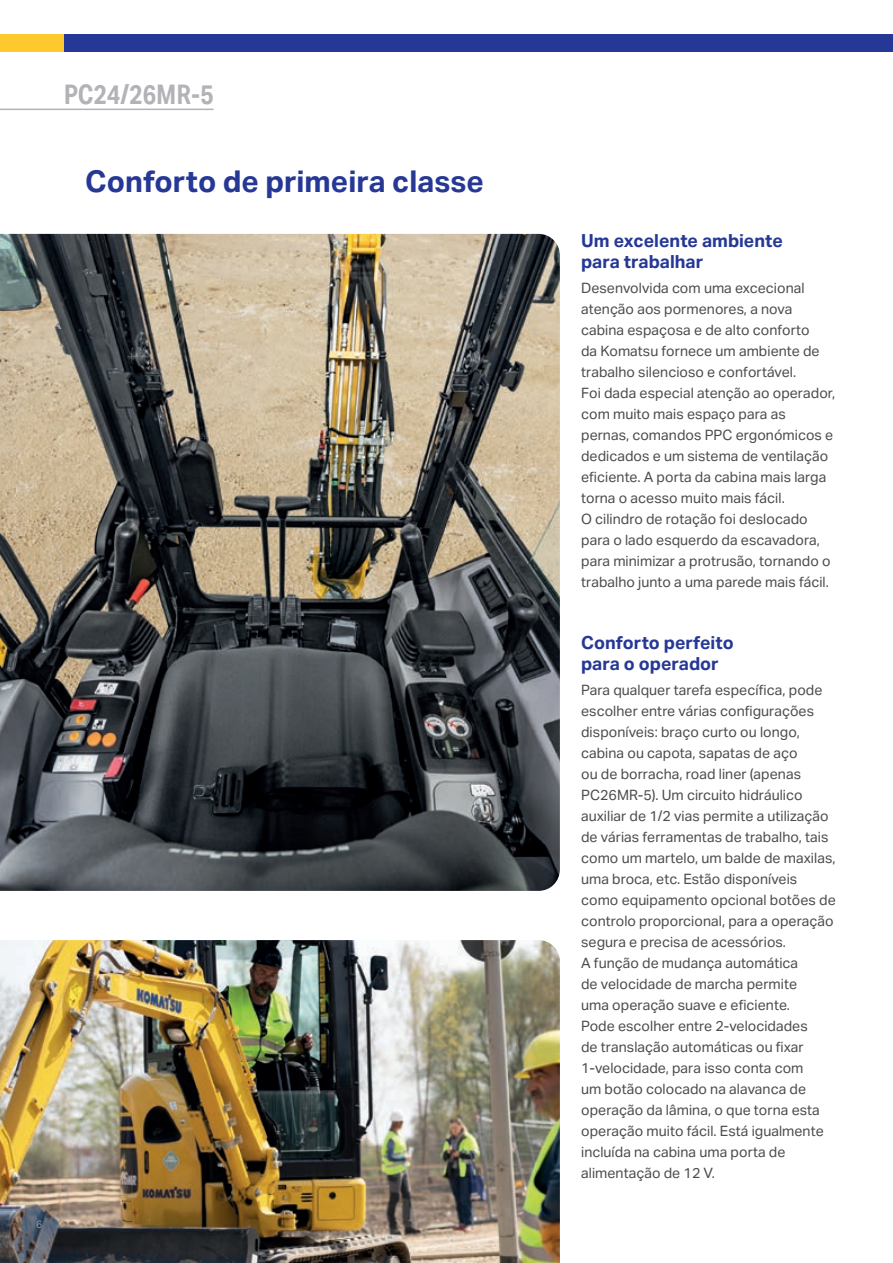
<style>
.page{position:relative;width:893px;height:1263px;background:#fff}
.page>*{position:absolute;margin:0;border:0;box-sizing:border-box;transform-origin:0 0}
.t1{font:700 30px "Aktiv Grotesk";color:#263895}
.t2{font:700 27px "Aktiv Grotesk Cd";color:#b2b3b7}
.t3{font:700 18px/21px "Aktiv Grotesk";color:#263895}
.t4{font:14.25px/21px "Aktiv Grotesk";color:#4b4c4d}
.t5{font:10.5px "Aktiv Grotesk";color:#939598}
</style>
<div class="page">
<img style="left:0;top:234px;width:560px;height:657px">
<img style="left:0;top:940px;width:560px;height:323px">
<hr style="left:0;top:109px;width:214px;height:1px;background:#b2b3b7">
<div style="left:0;top:34px;width:143px;height:17px;background:#fec92d"></div>
<div style="left:64px;top:34px;width:829px;height:17px;background:#263895"></div>
<h2 class="t2" style="left:64px;top:84px;width:151px">PC24/26MR-5</h2>
<h1 class="t1" style="left:85px;top:169px;width:401px">Conforto de primeira classe</h1>
<p class="t5" style="left:36px;top:1220px;width:8px">6</p>
<p class="t3" style="left:581px;top:231px;width:203px">Um excelente ambiente para trabalhar</p>
<p class="t4" style="left:581px;top:279px;width:256px">Desenvolvida com uma excecional atenção aos pormenores, a nova cabina espaçosa e de alto conforto<br>da Komatsu fornece um ambiente de trabalho silencioso e confortável.<br>Foi dada especial atenção ao operador, com muito mais espaço para as pernas, comandos PPC ergonómicos e dedicados e um sistema de ventilação eficiente. A porta da cabina mais larga torna o acesso muito mais fácil.<br>O cilindro de rotação foi deslocado para o lado esquerdo da escavadora, para minimizar a protrusão, tornando o trabalho junto a uma parede mais fácil.</p>
<p class="t3" style="left:581px;top:633px;width:154px">Conforto perfeito para o operador</p>
<p class="t4" style="left:581px;top:679px;width:256px">Para qualquer tarefa específica, pode escolher entre várias configurações disponíveis: braço curto ou longo, cabina ou capota, sapatas de aço<br>ou de borracha, road liner (apenas PC26MR-5). Um circuito hidráulico auxiliar de 1/2 vias permite a utilização de várias ferramentas de trabalho, tais como um martelo, um balde de maxilas, uma broca, etc. Estão disponíveis como equipamento opcional botões de controlo proporcional, para a operação segura e precisa de acessórios.<br>A função de mudança automática<br>de velocidade de marcha permite<br>uma operação suave e eficiente.<br>Pode escolher entre 2-velocidades<br>de translação automáticas ou fixar 1-velocidade, para isso conta com<br>um botão colocado na alavanca de operação da lâmina, o que torna esta operação muito fácil. Está igualmente incluída na cabina uma porta de alimentação de 12 V.</p>
</div>
